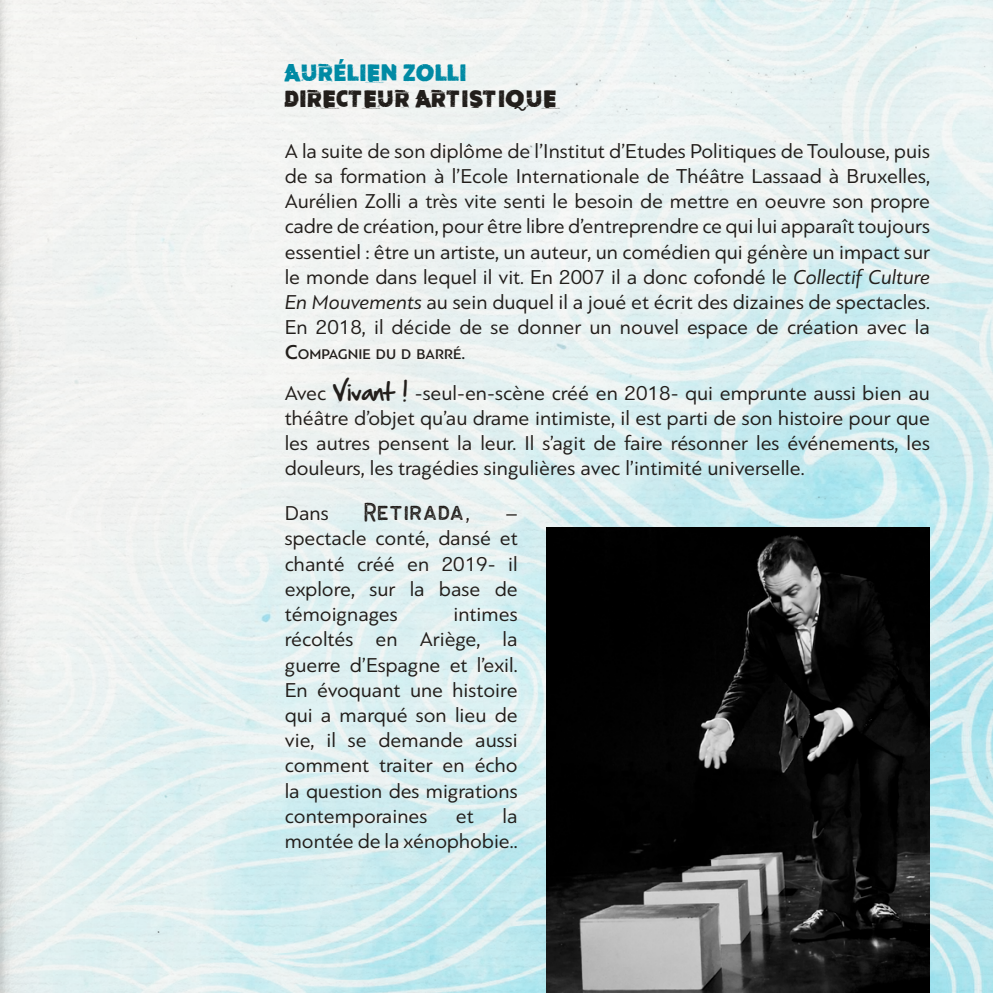
<style>
.page{position:relative;width:993px;height:993px;background:#fff}
.page>*{position:absolute;margin:0;border:0;box-sizing:border-box;transform-origin:0 0}
.t1{font:24.5px "Cutthecrap";letter-spacing:.03em;color:#221e1b}
.t2{font:24.5px "Cutthecrap";letter-spacing:.025em;color:#008aa4}
.t3{font:21px/25.2px "PF Bague Sans Pro";color:#221e1b;text-align:justify}
.t4{font:19.25px "Antone Block";color:#221e1b}
.t5{font:500 14.7px "PF Bague Sans Pro";color:#221e1b}
.s1{font-style:italic}
.s2{font-size:21px}
.s3{font-weight:400;font-size:21px}
.s4{font-family:"Hand Of Sean"}
.s5{font-family:"PF Bague Sans Pro";font-size:21px}
</style>
<div class="page">
<img style="left:0;top:0;width:992px;height:992px">
<img style="left:546px;top:527px;width:383px;height:465px">
<p class="t2" style="left:285px;top:55px;width:183px">AURÉLIEN ZOLLI</p>
<p class="t1" style="left:285px;top:81px;width:273px">DIRECTEUR ARTISTIQUE</p>
<p class="t3" style="left:285px;top:138px;width:646px">A la suite de son diplôme de l’Institut d’Etudes Politiques de Toulouse, puis de sa formation à l’Ecole Internationale de Théâtre Lassaad à Bruxelles, Aurélien Zolli a très vite senti le besoin de mettre en oeuvre son propre cadre de création, pour être libre d’entreprendre ce qui lui apparaît toujours essentiel : être un artiste, un auteur, un comédien qui génère un impact sur le monde dans lequel il vit. En 2007 il a donc cofondé le <span class="s1">Collectif Culture En Mouvements</span> au sein duquel il a joué et écrit des dizaines de spectacles.<br>En 2018, il décide de se donner un nouvel espace de création avec la</p>
<p class="t5" style="left:285px;top:346px;width:182px"><span class="s2">C</span>OMPAGNIE DU D BARRÉ<span class="s3">.</span></p>
<p class="t3" style="left:285px;top:380px;width:646px">Avec <span class="s4">Vivant !</span> -seul-en-scène créé en 2018- qui emprunte aussi bien au théâtre d’objet qu’au drame intimiste, il est parti de son histoire pour que les autres pensent la leur. Il s’agit de faire résonner les événements, les douleurs, les tragédies singulières avec l’intimité universelle.</p>
<p class="t3" style="left:285px;top:500px;width:46px">Dans</p>
<p class="t4" style="left:365px;top:497px;width:106px">Retirada<span class="s5">,</span></p>
<p class="t3" style="left:285px;top:500px;width:234px;text-indent:221px">– spectacle conté, dansé et chanté créé en 2019- il explore, sur la base de témoignages</p>
<p class="t3" style="left:285px;top:601px;width:234px;text-indent:169px">intimes récoltés en Ariège, la guerre d’Espagne et l’exil.<br>En évoquant une histoire qui a marqué son lieu de vie, il se demande aussi comment traiter en écho la question des migrations contemporaines</p>
<p class="t3" style="left:285px;top:803px;width:234px;text-align:right">la<br>montée de la xénophobie..</p>
<p class="t3" style="left:456px;top:803px;width:19px">et</p>
</div>
